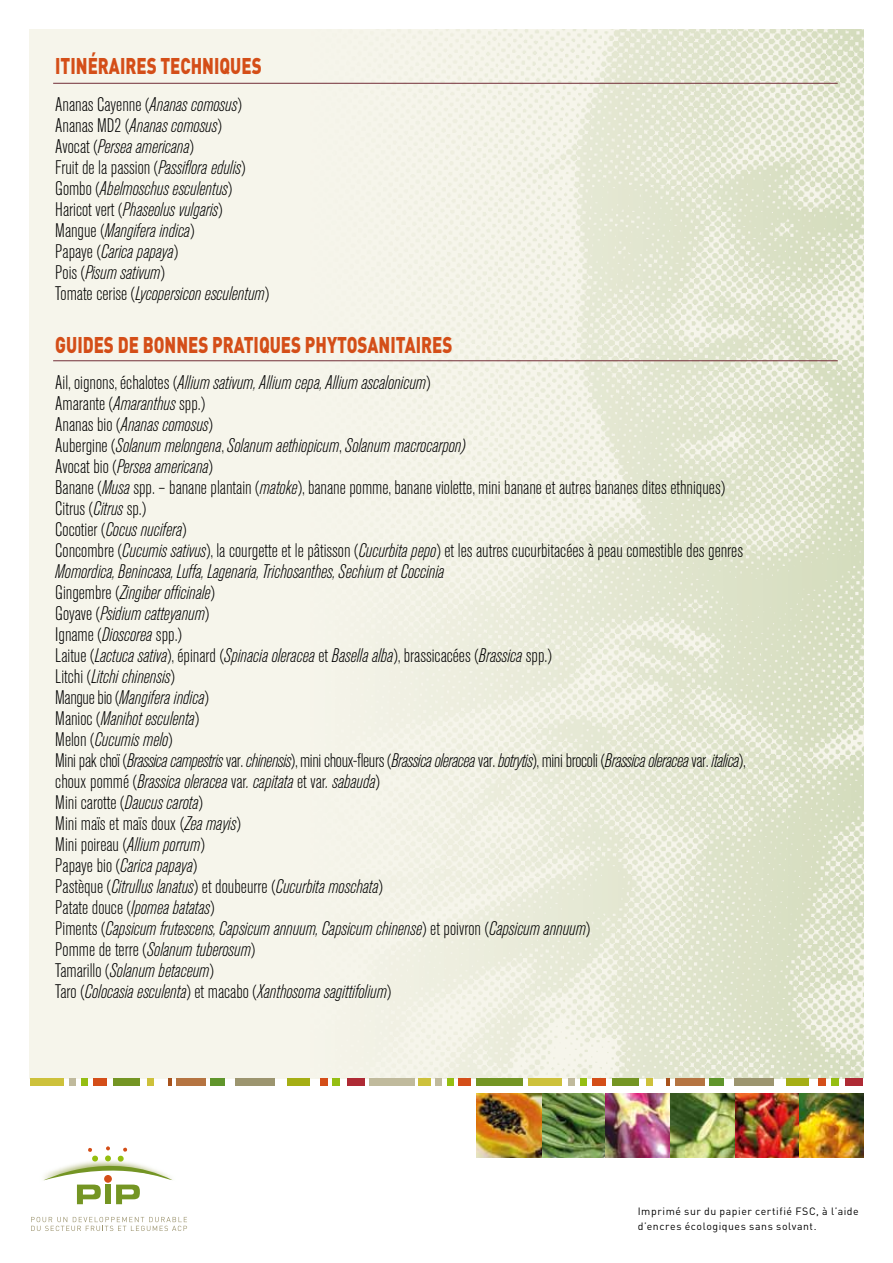
<style>
.page{position:relative;width:893px;height:1263px;background:#fff}
.page>*{position:absolute;margin:0;border:0;box-sizing:border-box;transform-origin:0 0}
.t1{font:900 22.5px "DIN";color:#d44e18;scale:.75 1}
.t2{font:italic 300 condensed 19.5px/21px "Akzidenz Grotesk BQ";color:#000}
.t3{font:10.5px/15px "DIN";letter-spacing:.05em;color:#000}
.s1{font-style:normal}
</style>
<div class="page">
<img style="left:30px;top:30px;width:833px;height:1048px">
<svg style="left:31px;top:1217px;width:156px;height:14px"></svg>
<svg style="left:43px;top:1146px;width:129px;height:58px"></svg>
<div style="left:458px;top:1078px;width:12px;height:7px;background:#d44e18"></div>
<div style="left:477px;top:1078px;width:46px;height:7px;background:#749523"></div>
<div style="left:447px;top:1078px;width:6px;height:7px;background:#95be12"></div>
<div style="left:436px;top:1078px;width:6px;height:7px;background:#c0ba9c"></div>
<div style="left:418px;top:1078px;width:12px;height:7px;background:#cdc13b"></div>
<div style="left:369px;top:1078px;width:46px;height:7px;background:#c0ba9c"></div>
<div style="left:347px;top:1078px;width:17px;height:7px;background:#ae2a34"></div>
<div style="left:333px;top:1078px;width:7px;height:7px;background:#95be12"></div>
<div style="left:320px;top:1078px;width:7px;height:7px;background:#d44e18"></div>
<div style="left:147px;top:1078px;width:7px;height:7px;background:#cdc13b"></div>
<div style="left:287px;top:1078px;width:23px;height:7px;background:#a5ae14"></div>
<div style="left:235px;top:1078px;width:39px;height:7px;background:#9c956f"></div>
<div style="left:210px;top:1078px;width:15px;height:7px;background:#60952b"></div>
<div style="left:177px;top:1078px;width:29px;height:7px;background:#b57441"></div>
<svg style="left:168px;top:1078px;width:3px;height:7px"></svg>
<div style="left:93px;top:1078px;width:14px;height:7px;background:#d44e18"></div>
<div style="left:113px;top:1078px;width:27px;height:7px;background:#749523"></div>
<div style="left:81px;top:1078px;width:7px;height:7px;background:#95be12"></div>
<div style="left:70px;top:1078px;width:6px;height:7px;background:#c0ba9c"></div>
<div style="left:30px;top:1078px;width:34px;height:7px;background:#cdc13b"></div>
<div style="left:846px;top:1078px;width:17px;height:7px;background:#ae2a34"></div>
<div style="left:831px;top:1078px;width:7px;height:7px;background:#95be12"></div>
<div style="left:819px;top:1078px;width:7px;height:7px;background:#d44e18"></div>
<div style="left:646px;top:1078px;width:7px;height:7px;background:#cdc13b"></div>
<div style="left:786px;top:1078px;width:23px;height:7px;background:#a5ae14"></div>
<div style="left:734px;top:1078px;width:39px;height:7px;background:#9c956f"></div>
<div style="left:709px;top:1078px;width:15px;height:7px;background:#60952b"></div>
<div style="left:676px;top:1078px;width:29px;height:7px;background:#b57441"></div>
<svg style="left:667px;top:1078px;width:3px;height:7px"></svg>
<div style="left:592px;top:1078px;width:13px;height:7px;background:#d44e18"></div>
<div style="left:612px;top:1078px;width:27px;height:7px;background:#749523"></div>
<div style="left:580px;top:1078px;width:7px;height:7px;background:#95be12"></div>
<div style="left:568px;top:1078px;width:7px;height:7px;background:#c0ba9c"></div>
<div style="left:529px;top:1078px;width:33px;height:7px;background:#cdc13b"></div>
<hr style="left:53px;top:83px;width:785px;height:1px;background:#722d37">
<hr style="left:53px;top:360px;width:785px;height:1px;background:#722d37">
<img style="left:477px;top:1093px;width:386px;height:65px">
<p class="t1" style="left:55px;top:51px;width:277px">ITINÉRAIRES TECHNIQUES</p>
<p class="t2" style="left:55px;top:94px;width:215px"><span class="s1">Ananas Cayenne (</span>Ananas comosus<span class="s1">)<br>Ananas MD2 (</span>Ananas comosus<span class="s1">)<br>Avocat (</span>Persea americana<span class="s1">)<br>Fruit de la passion (</span>Passiflora edulis<span class="s1">)<br>Gombo (</span>Abelmoschus esculentus<span class="s1">)<br>Haricot vert (</span>Phaseolus vulgaris<span class="s1">)<br>Mangue (</span>Mangifera indica<span class="s1">)<br>Papaye (</span>Carica papaya<span class="s1">)<br>Pois (</span>Pisum sativum<span class="s1">)<br>Tomate cerise (</span>Lycopersicon esculentum<span class="s1">)</span></p>
<p class="t1" style="left:55px;top:329px;width:531px">GUIDES DE BONNES PRATIQUES PHYTOSANITAIRES</p>
<p class="t2" style="left:55px;top:372px;width:692px"><span class="s1">Ail, oignons, échalotes (</span>Allium sativum, Allium cepa, Allium ascalonicum<span class="s1">)<br>Amarante (</span>Amaranthus <span class="s1">spp.)<br>Ananas bio (</span>Ananas comosus<span class="s1">)<br>Aubergine (</span>Solanum melongena<span class="s1">,</span> Solanum aethiopicum<span class="s1">,</span> Solanum macrocarpon)<br><span class="s1">Avocat bio (</span>Persea americana<span class="s1">)<br>Banane (</span>Musa <span class="s1">spp. – banane plantain (</span>matoke<span class="s1">), banane pomme, banane violette, mini banane et autres bananes dites ethniques)<br>Citrus (</span>Citrus <span class="s1">sp.)<br>Cocotier (</span>Cocus nucifera<span class="s1">)<br>Concombre (</span>Cucumis sativus<span class="s1">), la courgette et le pâtisson (</span>Cucurbita pepo<span class="s1">) et les autres cucurbitacées à peau comestible des genres </span>Momordica, Benincasa, Luffa, Lagenaria, Trichosanthes, Sechium et Coccinia<br><span class="s1">Gingembre (</span>Zingiber officinale<span class="s1">)<br>Goyave (</span>Psidium catteyanum<span class="s1">)<br>Igname (</span>Dioscorea <span class="s1">spp.)<br>Laitue (</span>Lactuca sativa<span class="s1">), épinard (</span>Spinacia oleracea <span class="s1">et</span> Basella alba<span class="s1">), brassicacées (</span>Brassica <span class="s1">spp.)<br>Litchi (</span>Litchi chinensis<span class="s1">)<br>Mangue bio (</span>Mangifera indica<span class="s1">)<br>Manioc (</span>Manihot esculenta<span class="s1">)<br>Melon (</span>Cucumis melo<span class="s1">)<br>Mini pak choï (</span>Brassica campestris <span class="s1">var.</span> chinensis<span class="s1">), mini choux-fleurs (</span>Brassica oleracea <span class="s1">var.</span> botrytis<span class="s1">), mini brocoli (</span>Brassica oleracea <span class="s1">var.</span> italica<span class="s1">), choux pommé (</span>Brassica oleracea <span class="s1">var</span>. capitata <span class="s1">et var</span>. sabauda<span class="s1">)<br>Mini carotte (</span>Daucus carota<span class="s1">)<br>Mini maïs et maïs doux (</span>Zea mayis<span class="s1">)<br>Mini poireau (</span>Allium porrum<span class="s1">)<br>Papaye bio (</span>Carica papaya<span class="s1">)<br>Pastèque (</span>Citrullus lanatus<span class="s1">) et doubeurre (</span>Cucurbita moschata<span class="s1">)<br>Patate douce (</span>Ipomea batatas<span class="s1">)<br>Piments (</span>Capsicum frutescens, Capsicum annuum, Capsicum chinense<span class="s1">) et poivron (</span>Capsicum annuum<span class="s1">)<br>Pomme de terre (</span>Solanum tuberosum<span class="s1">)<br>Tamarillo (</span>Solanum betaceum<span class="s1">)<br>Taro (</span>Colocasia esculenta<span class="s1">) et macabo (</span>Xanthosoma sagittifolium<span class="s1">)</span></p>
<p class="t3" style="left:638px;top:1203px;width:222px">Imprimé sur du papier certifié FSC, à l’aide d’encres écologiques sans solvant.</p>
</div>
